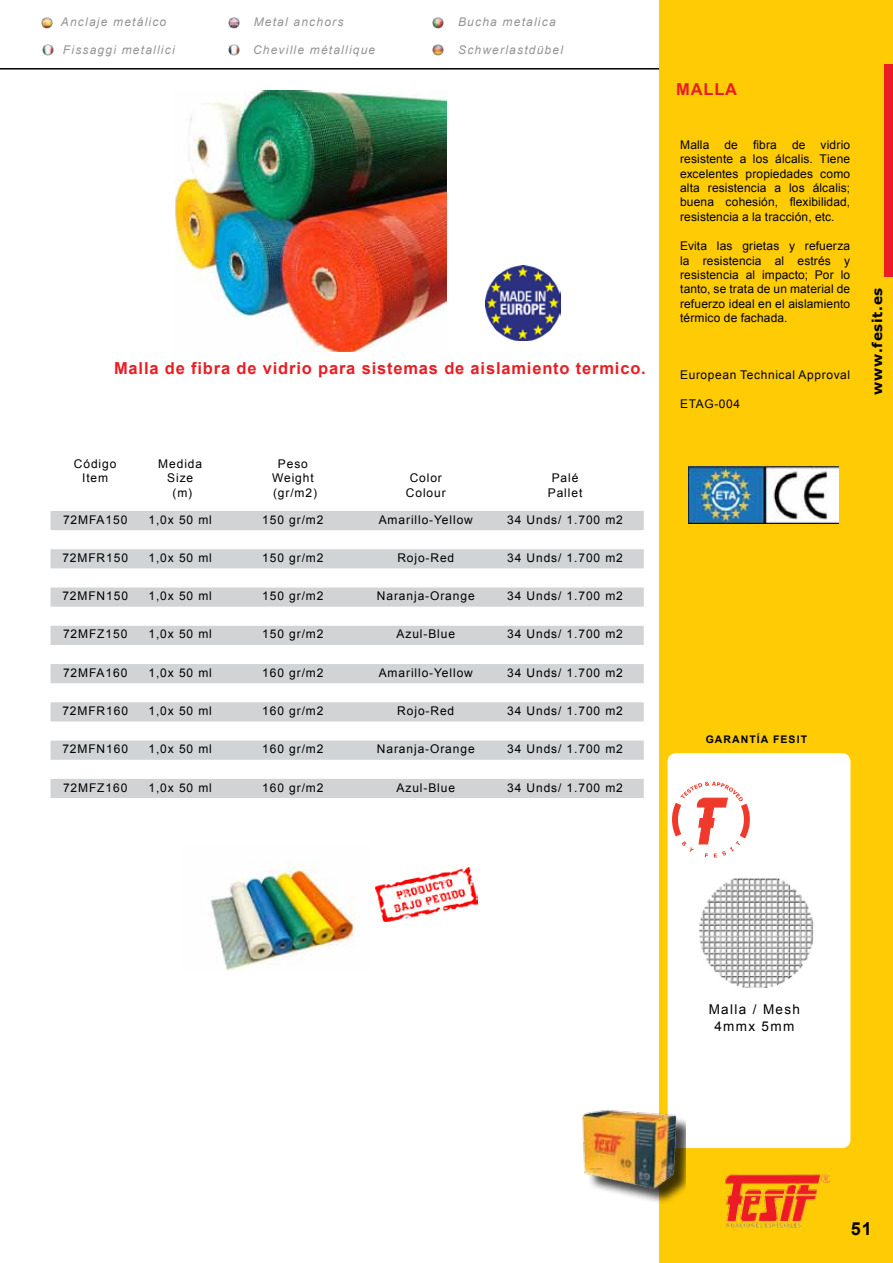
<style>
.page{position:relative;width:893px;height:1263px;background:#fff}
.page>*{position:absolute;margin:0;border:0;box-sizing:border-box;transform-origin:0 0}
.t1{font:700 18px "Arial";color:#000}
.t2{font:700 16.5px "Arial";letter-spacing:.05em;color:#ea1d25}
.t3{font:13.5px/16.2px "Arial";letter-spacing:.1em;color:#000;text-align:center}
.t4{font:700 13.5px "Verdana";letter-spacing:.05em;color:#000}
.t5{font:12px/14.4px "Arial";letter-spacing:.075em;color:#000;text-align:center}
.t6{font:italic 12px "Arial";letter-spacing:.1em;color:#939598}
.t7{font:12px "Arial";letter-spacing:.05em;color:#000}
.t8{font:700 10.5px "Arial";letter-spacing:.1em;color:#000}
</style>
<div class="page">
<div style="left:659px;top:0;width:234px;height:1263px;background:#ffcb05"></div>
<div style="left:668px;top:753px;width:182px;height:395px;background:#fff;border-radius:9px"></div>
<div style="left:884px;top:64px;width:9px;height:212px;background:#ea1d25"></div>
<img style="left:724px;top:1174px;width:105px;height:54px">
<hr style="left:0;top:68px;width:659px;height:2px;background:#000">
<svg style="left:42px;top:17px;width:11px;height:11px"></svg>
<svg style="left:42px;top:44px;width:11px;height:11px"></svg>
<svg style="left:228px;top:17px;width:11px;height:11px"></svg>
<svg style="left:228px;top:44px;width:11px;height:11px"></svg>
<svg style="left:432px;top:17px;width:11px;height:11px"></svg>
<svg style="left:432px;top:44px;width:11px;height:11px"></svg>
<div style="left:585px;top:1112px;width:100px;height:93px;background:#000;opacity:.75"></div>
<img style="left:582px;top:1105px;width:103px;height:85px">
<svg style="left:672px;top:782px;width:78px;height:76px"></svg>
<img style="left:175px;top:90px;width:271px;height:261px">
<img style="left:376px;top:867px;width:102px;height:54px">
<svg style="left:51px;top:511px;width:593px;height:287px;fill:#d1d3d4"></svg>
<img style="left:486px;top:266px;width:74px;height:74px">
<img style="left:689px;top:467px;width:149px;height:56px">
<img style="left:700px;top:879px;width:114px;height:108px">
<img style="left:210px;top:864px;width:145px;height:105px">
<p class="t6" style="left:61px;top:14px;width:107px">Anclaje metálico</p>
<p class="t6" style="left:254px;top:14px;width:91px">Metal anchors</p>
<p class="t6" style="left:458px;top:14px;width:99px">Bucha metalica</p>
<p class="t6" style="left:63px;top:42px;width:113px">Fissaggi metallici</p>
<p class="t6" style="left:253px;top:42px;width:124px">Cheville métallique</p>
<p class="t6" style="left:458px;top:42px;width:106px">Schwerlastdübel</p>
<h2 class="t2" style="left:114px;top:357px;width:533px">Malla de fibra de vidrio para sistemas de aislamiento termico.</h2>
<p class="t5" style="left:74px;top:456px;width:44px">Código<br>Item</p>
<p class="t5" style="left:158px;top:456px;width:45px">Medida<br>Size (m)</p>
<p class="t5" style="left:272px;top:456px;width:46px">Peso<br>Weight (gr/m2)</p>
<p class="t5" style="left:406px;top:471px;width:41px">Color<br>Colour</p>
<p class="t5" style="left:548px;top:471px;width:36px">Palé<br>Pallet</p>
<p class="t5" style="left:63px;top:512px;width:66px">72MFA150</p>
<p class="t5" style="left:149px;top:512px;width:65px">1,0x 50 ml</p>
<p class="t5" style="left:262px;top:512px;width:63px">150 gr/m2</p>
<p class="t5" style="left:379px;top:512px;width:96px">Amarillo-Yellow</p>
<p class="t5" style="left:507px;top:512px;width:117px">34 Unds/ 1.700 m2</p>
<p class="t5" style="left:62px;top:551px;width:67px">72MFR150</p>
<p class="t5" style="left:149px;top:551px;width:65px">1,0x 50 ml</p>
<p class="t5" style="left:262px;top:551px;width:63px">150 gr/m2</p>
<p class="t5" style="left:397px;top:551px;width:58px">Rojo-Red</p>
<p class="t5" style="left:507px;top:551px;width:117px">34 Unds/ 1.700 m2</p>
<p class="t5" style="left:62px;top:589px;width:67px">72MFN150</p>
<p class="t5" style="left:149px;top:589px;width:65px">1,0x 50 ml</p>
<p class="t5" style="left:262px;top:589px;width:63px">150 gr/m2</p>
<p class="t5" style="left:377px;top:589px;width:99px">Naranja-Orange</p>
<p class="t5" style="left:507px;top:589px;width:117px">34 Unds/ 1.700 m2</p>
<p class="t5" style="left:63px;top:627px;width:66px">72MFZ150</p>
<p class="t5" style="left:149px;top:627px;width:65px">1,0x 50 ml</p>
<p class="t5" style="left:262px;top:627px;width:63px">150 gr/m2</p>
<p class="t5" style="left:397px;top:627px;width:60px">Azul-Blue</p>
<p class="t5" style="left:507px;top:627px;width:117px">34 Unds/ 1.700 m2</p>
<p class="t5" style="left:63px;top:665px;width:66px">72MFA160</p>
<p class="t5" style="left:149px;top:665px;width:65px">1,0x 50 ml</p>
<p class="t5" style="left:262px;top:665px;width:63px">160 gr/m2</p>
<p class="t5" style="left:379px;top:665px;width:96px">Amarillo-Yellow</p>
<p class="t5" style="left:507px;top:665px;width:117px">34 Unds/ 1.700 m2</p>
<p class="t5" style="left:62px;top:704px;width:67px">72MFR160</p>
<p class="t5" style="left:149px;top:704px;width:65px">1,0x 50 ml</p>
<p class="t5" style="left:262px;top:704px;width:63px">160 gr/m2</p>
<p class="t5" style="left:397px;top:704px;width:58px">Rojo-Red</p>
<p class="t5" style="left:507px;top:704px;width:117px">34 Unds/ 1.700 m2</p>
<p class="t5" style="left:62px;top:742px;width:67px">72MFN160</p>
<p class="t5" style="left:148px;top:742px;width:65px">1,0x 50 ml</p>
<p class="t5" style="left:262px;top:742px;width:63px">160 gr/m2</p>
<p class="t5" style="left:377px;top:742px;width:99px">Naranja-Orange</p>
<p class="t5" style="left:507px;top:742px;width:117px">34 Unds/ 1.700 m2</p>
<p class="t5" style="left:63px;top:780px;width:66px">72MFZ160</p>
<p class="t5" style="left:148px;top:780px;width:65px">1,0x 50 ml</p>
<p class="t5" style="left:262px;top:780px;width:63px">160 gr/m2</p>
<p class="t5" style="left:396px;top:780px;width:60px">Azul-Blue</p>
<p class="t5" style="left:507px;top:780px;width:117px">34 Unds/ 1.700 m2</p>
<h2 class="t2" style="left:676px;top:78px;width:63px">MALLA</h2>
<p class="t5" style="left:680px;top:137px;width:31px">Malla</p>
<p class="t5" style="left:724px;top:137px;width:15px">de</p>
<p class="t5" style="left:753px;top:137px;width:25px">fibra</p>
<p class="t5" style="left:792px;top:137px;width:15px">de</p>
<p class="t5" style="left:680px;top:137px;width:172px;text-align:justify;text-indent:140px">vidrio resistente a los álcalis. Tiene excelentes propiedades como alta resistencia a los álcalis; buena cohesión, flexibilidad, resistencia a la tracción, etc.</p>
<p class="t5" style="left:680px;top:239px;width:172px;text-align:justify">Evita las grietas y refuerza la resistencia al estrés y resistencia al impacto; Por lo tanto, se trata de un material de refuerzo ideal en el aislamiento térmico de fachada.</p>
<p class="t7" style="left:680px;top:367px;width:172px">European Technical Approval</p>
<p class="t5" style="left:680px;top:396px;width:61px">ETAG-004</p>
<p class="t4" style="left:868px;top:395px;width:109px;rotate:-90deg">www.fesit.es</p>
<p class="t8" style="left:706px;top:733px;width:103px">GARANTÍA FESIT</p>
<p class="t3" style="left:709px;top:1002px;width:93px">Malla / Mesh<br>4mmx 5mm</p>
<h1 class="t1" style="left:851px;top:1217px;width:22px">51</h1>
</div>
